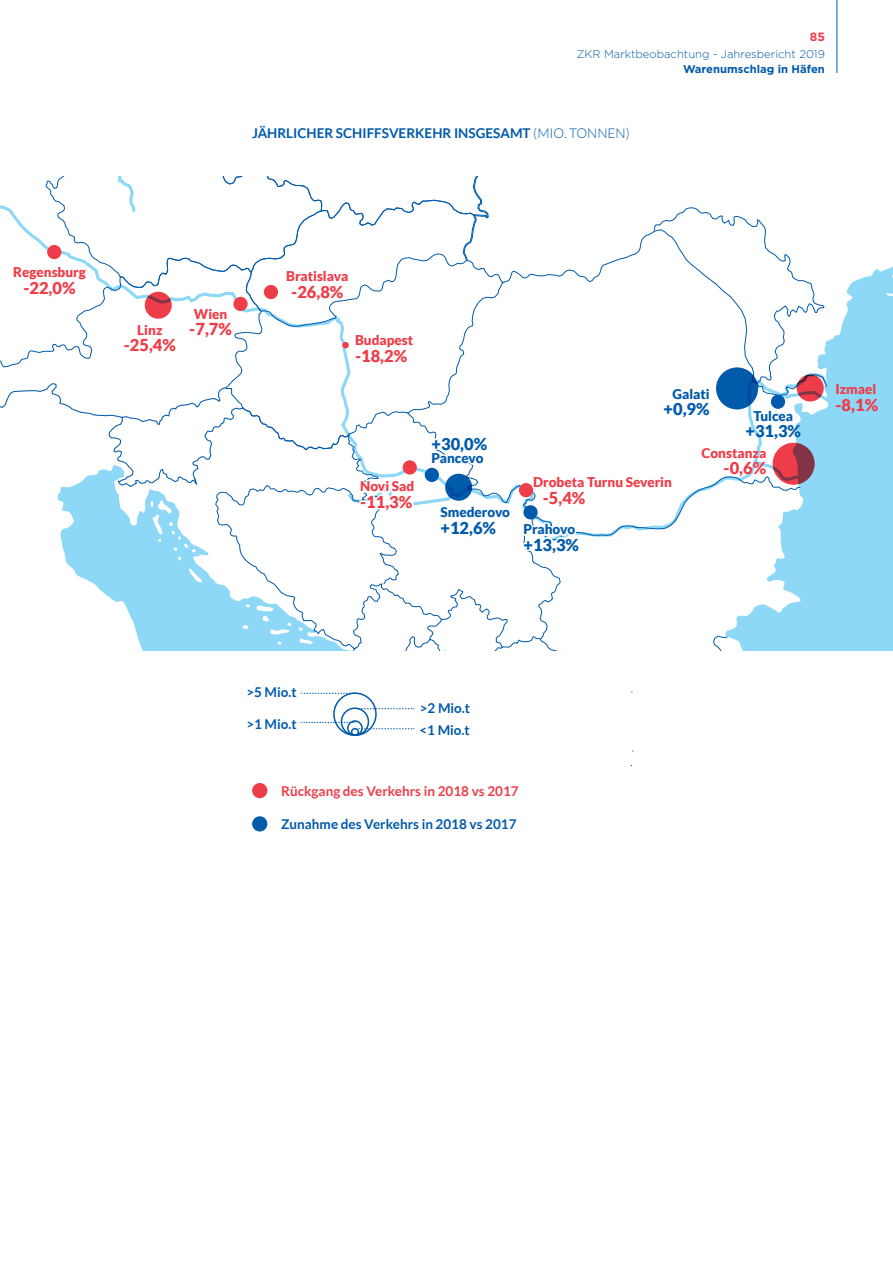
<style>
.page{position:relative;width:893px;height:1263px;background:#fff}
.page>*{position:absolute;margin:0;border:0;box-sizing:border-box;transform-origin:0 0}
.t1{font:900 16.5px "Lato";color:#ee3d49}
.t2{font:900 16.5px "Lato";color:#015aaa}
.t3{font:700 13.5px/21.8px "Lato";color:#015aaa}
.t4{font:900 13.5px "Lato";color:#ee3d49}
.t5{font:900 13.5px "Lato";color:#015aaa}
.t6{font:700 13.5px "Lato";color:#ee3d49}
.t7{font:700 12px "Gotham";color:#ee3d49}
.t8{font:300 11.25px "Gotham";color:#015aaa}
.t9{font:700 11.25px "Gotham";color:#015aaa}
.s1{font-weight:300}
</style>
<div class="page">
<hr style="left:836px;top:0;width:1px;height:73px;background:#015aaa">
<svg style="left:104px;top:266px;width:789px;height:384px"></svg>
<svg style="left:104px;top:640px;width:237px;height:11px"></svg>
<svg style="left:67px;top:563px;width:178px;height:30px"></svg>
<svg style="left:301px;top:693px;width:46px;height:1px"></svg>
<svg style="left:361px;top:708px;width:53px;height:1px"></svg>
<svg style="left:301px;top:722px;width:113px;height:7px"></svg>
<div style="left:333px;top:692px;width:44px;height:44px;border:2px solid #015aaa;border-radius:50%"></div>
<div style="left:341px;top:707px;width:28px;height:29px;border:2px solid #015aaa;border-radius:50%"></div>
<div style="left:347px;top:720px;width:16px;height:16px;border:2px solid #015aaa;border-radius:50%"></div>
<div style="left:351px;top:728px;width:8px;height:8px;border:2px solid #015aaa;border-radius:50%"></div>
<svg style="left:0;top:177px;width:834px;height:386px"></svg>
<div style="left:233px;top:297px;width:15px;height:14px;background:#ee3d49;border-radius:50%"></div>
<div style="left:519px;top:483px;width:14px;height:14px;background:#ee3d49;border-radius:50%"></div>
<div style="left:523px;top:505px;width:15px;height:14px;background:#015aaa;border-radius:50%"></div>
<div style="left:342px;top:342px;width:7px;height:6px;background:#ee3d49;border-radius:50%"></div>
<div style="left:252px;top:783px;width:15px;height:15px;background:#ee3d49;border-radius:50%"></div>
<div style="left:252px;top:816px;width:15px;height:15px;background:#015aaa;border-radius:50%"></div>
<p class="t7" style="left:810px;top:30px;width:17px">85</p>
<p class="t8" style="left:577px;top:48px;width:250px">ZKR Marktbeobachtung - Jahresbericht 2019</p>
<p class="t9" style="left:683px;top:62px;width:143px">Warenumschlag in Häfen</p>
<p class="t3" style="left:252px;top:122px;width:379px">JÄHRLICHER SCHIFFSVERKEHR INSGESAMT <span class="s1">(MIO. TONNEN)</span></p>
<p class="t4" style="left:13px;top:264px;width:74px">Regensburg</p>
<p class="t1" style="left:23px;top:278px;width:54px">-22,0%</p>
<p class="t4" style="left:137px;top:322px;width:27px">Linz</p>
<p class="t1" style="left:124px;top:336px;width:54px">-25,4%</p>
<p class="t4" style="left:194px;top:306px;width:35px">Wien</p>
<p class="t1" style="left:189px;top:319px;width:44px">-7,7%</p>
<p class="t4" style="left:286px;top:268px;width:64px">Bratislava</p>
<p class="t1" style="left:291px;top:282px;width:54px">-26,8%</p>
<p class="t4" style="left:355px;top:332px;width:60px">Budapest</p>
<p class="t1" style="left:355px;top:346px;width:54px">-18,2%</p>
<p class="t4" style="left:360px;top:478px;width:56px">Novi Sad</p>
<p class="t1" style="left:360px;top:492px;width:54px">-11,3%</p>
<p class="t2" style="left:432px;top:434px;width:57px">+30,0%</p>
<p class="t5" style="left:432px;top:450px;width:54px">Pancevo</p>
<p class="t5" style="left:440px;top:504px;width:71px">Smederovo</p>
<p class="t2" style="left:440px;top:518px;width:57px">+12,6%</p>
<p class="t5" style="left:672px;top:386px;width:39px">Galati</p>
<p class="t2" style="left:664px;top:399px;width:48px">+0,9%</p>
<p class="t5" style="left:753px;top:408px;width:41px">Tulcea</p>
<p class="t2" style="left:745px;top:421px;width:57px">+31,3%</p>
<p class="t4" style="left:533px;top:474px;width:140px">Drobeta Turnu Severin</p>
<p class="t1" style="left:543px;top:488px;width:44px">-5,4%</p>
<p class="t5" style="left:523px;top:521px;width:53px">Prahovo</p>
<p class="t2" style="left:523px;top:535px;width:57px">+13,3%</p>
<p class="t4" style="left:702px;top:445px;width:66px">Constanza</p>
<p class="t1" style="left:724px;top:459px;width:44px">-0,6%</p>
<p class="t4" style="left:835px;top:381px;width:42px">Izmael</p>
<p class="t1" style="left:835px;top:395px;width:44px">-8,1%</p>
<p class="t3" style="left:246px;top:681px;width:52px">&gt;5 Mio.t</p>
<p class="t3" style="left:246px;top:713px;width:52px">&gt;1 Mio.t</p>
<p class="t3" style="left:419px;top:697px;width:52px">&gt;2 Mio.t &lt;1 Mio.t</p>
<p class="t6" style="left:281px;top:783px;width:239px">Rückgang des Verkehrs in 2018 vs 2017</p>
<p class="t3" style="left:281px;top:813px;width:237px">Zunahme des Verkehrs in 2018 vs 2017</p>
</div>
